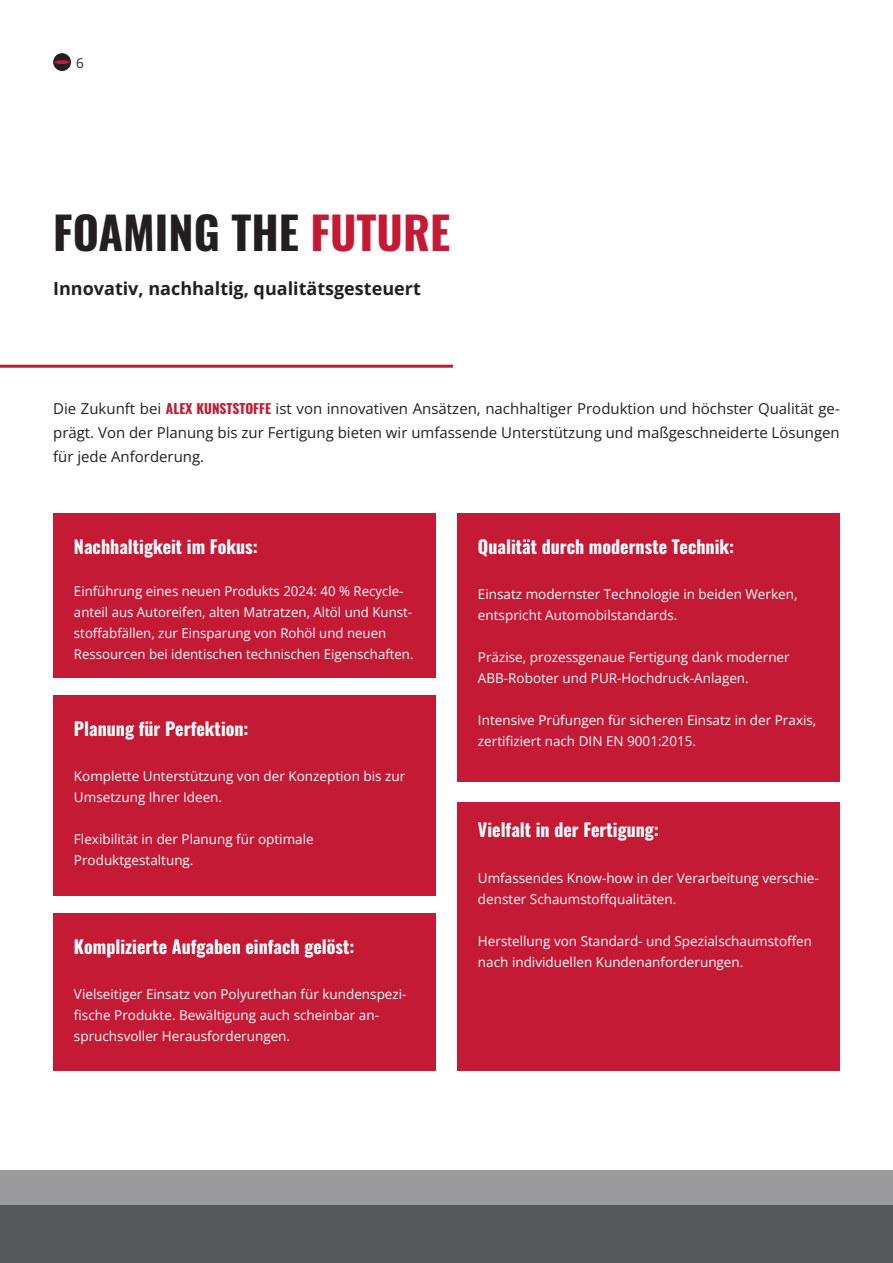
<style>
.page{position:relative;width:893px;height:1263px;background:#fff}
.page>*{position:absolute;margin:0;border:0;box-sizing:border-box;transform-origin:0 0}
.Bullets{font:700 45px "Oswald";color:#231f20}
.Bullets-2{font:700 18px "Oswald";color:#fff}
.Bullets-3{font:700 18px "Open Sans";color:#231f20}
.Bullets-4{font:15px/24px "Open Sans";color:#231f20;text-align:justify}
.Bullets-5{font:13.5px/21px "Open Sans";color:#fff}
.t1{font:13.5px "Open Sans";color:#231f20}
.s1{color:#c51a35}
.s2{font-family:"Oswald";font-weight:700;font-size:13.5px;color:#c51a35}
</style>
<div class="page">
<div style="left:53px;top:53px;width:18px;height:18px;background:#231f20;border-radius:50%"></div>
<svg style="left:55px;top:60px;width:15px;height:4px"></svg>
<div style="left:0;top:1205px;width:893px;height:58px;background:#57585a"></div>
<div style="left:0;top:1170px;width:893px;height:35px;background:#9a9a9c"></div>
<hr style="left:0;top:365px;width:453px;height:3px;background:#c51a35">
<div style="left:53px;top:513px;width:383px;height:164px;background:#c51a35"></div>
<div style="left:457px;top:513px;width:383px;height:268px;background:#c51a35"></div>
<div style="left:457px;top:802px;width:383px;height:268px;background:#c51a35"></div>
<div style="left:53px;top:695px;width:383px;height:201px;background:#c51a35"></div>
<div style="left:53px;top:913px;width:383px;height:157px;background:#c51a35"></div>
<p class="t1" style="left:76px;top:53px;width:9px">6</p>
<p class="Bullets" style="left:53px;top:209px;width:399px">FOAMING THE <span class="s1">FUTURE</span></p>
<p class="Bullets-3" style="left:53px;top:276px;width:369px">Innovativ, nachhaltig, qualitätsgesteuert</p>
<p class="Bullets-4" style="left:53px;top:396px;width:788px">Die Zukunft bei <span class="s2">ALEX KUNSTSTOFFE</span> ist von innovativen Ansätzen, nachhaltiger Produktion und höchster Qualität ge&shy;prägt. Von der Planung bis zur Fertigung bieten wir umfassende Unterstützung und maßgeschneiderte Lösungen für jede Anforderung.</p>
<p class="Bullets-2" style="left:74px;top:537px;width:185px">Nachhaltigkeit im Fokus:</p>
<p class="Bullets-2" style="left:478px;top:537px;width:258px">Qualität durch modernste Technik:</p>
<p class="Bullets-5" style="left:74px;top:580px;width:341px">Einführung eines neuen Produkts 2024: 40 % Recycle&shy;anteil aus Autoreifen, alten Matratzen, Altöl und Kunst&shy;stoffabfällen, zur Einsparung von Rohöl und neuen Ressourcen bei identischen technischen Eigenschaften.</p>
<p class="Bullets-5" style="left:478px;top:584px;width:321px">Einsatz modernster Technologie in beiden Werken, entspricht Automobilstandards.</p>
<p class="Bullets-5" style="left:478px;top:647px;width:313px">Präzise, prozessgenaue Fertigung dank moderner<br>ABB-Roboter und PUR-Hochdruck-Anlagen.</p>
<p class="Bullets-5" style="left:478px;top:710px;width:340px">Intensive Prüfungen für sicheren Einsatz in der Praxis, zertifiziert nach DIN EN 9001:2015.</p>
<p class="Bullets-2" style="left:74px;top:719px;width:176px">Planung für Perfektion:</p>
<p class="Bullets-5" style="left:74px;top:765px;width:333px">Komplette Unterstützung von der Konzeption bis zur<br>Umsetzung Ihrer Ideen.</p>
<p class="Bullets-5" style="left:74px;top:828px;width:241px">Flexibilität in der Planung für optimale<br>Produktgestaltung.</p>
<p class="Bullets-2" style="left:74px;top:937px;width:282px">Komplizierte Aufgaben einfach gelöst:</p>
<p class="Bullets-5" style="left:74px;top:983px;width:334px">Vielseitiger Einsatz von Polyurethan für kundenspezi&shy;fische Produkte. Bewältigung auch scheinbar an&shy;spruchsvoller Herausforderungen.</p>
<p class="Bullets-2" style="left:478px;top:820px;width:182px">Vielfalt in der Fertigung:</p>
<p class="Bullets-5" style="left:478px;top:867px;width:342px">Umfassendes Know-how in der Verarbeitung verschie&shy;denster Schaumstoffqualitäten.</p>
<p class="Bullets-5" style="left:478px;top:930px;width:336px">Herstellung von Standard- und Spezialschaumstoffen nach individuellen Kundenanforderungen.</p>
</div>
